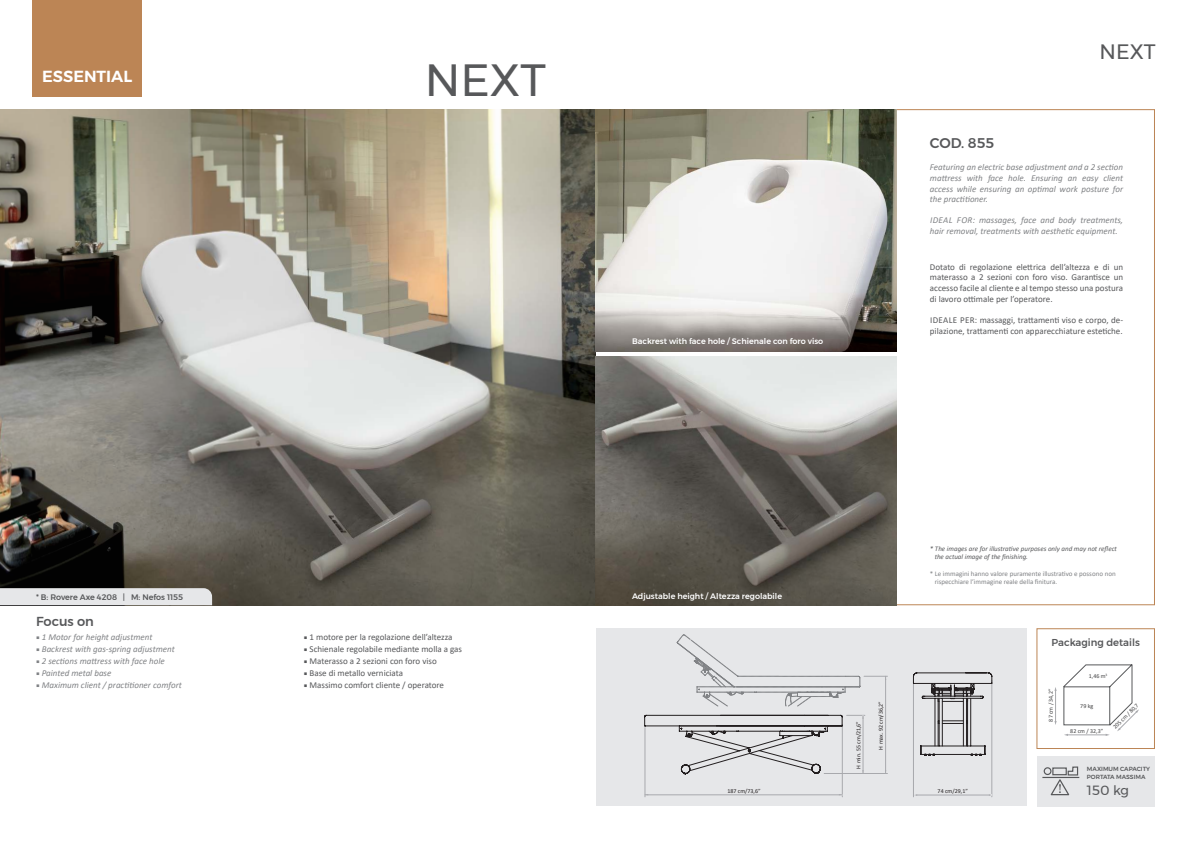
<style>
.page{position:relative;width:1191px;height:842px;background:#fff}
.page>*{position:absolute;margin:0;border:0;box-sizing:border-box;transform-origin:0 0}
.t1{font:45px "Montserrat";color:#57585a}
.t2{font:20.8px "Montserrat";color:#57585a}
.t3{font:600 16px "Montserrat";color:#fff}
.t4{font:500 14px "Montserrat";color:#57585a}
.t5{font:13.3px "Montserrat";color:#57585a}
.t6{font:500 13px "Montserrat";color:#57585a}
.t7{font:500 10px "Montserrat";color:#57585a}
.t8{font:9px/10.8px "Calibri";color:#57585a;text-align:justify}
.t9{font:italic 9px/10.8px "Calibri";color:#808285;text-align:justify}
.t10{font:500 8px "Montserrat";color:#fff}
.t11{font:500 8px "Montserrat";color:#57585a}
.t12{font:7px "Calibri";color:#808285}
.t13{font:italic 7px "Calibri";color:#57585a}
.QuoteDimensioni{font:6px "Calibri";color:#231f20}
.t14{font:6px "Calibri";color:#414142}
.t15{font:500 5.9px "Montserrat";color:#57585a}
.s1{font-family:"Minion Pro";font-style:normal}
.s2{font-family:"Minion Pro"}
</style>
<div class="page">
<div style="left:32px;top:0;width:110px;height:96px;background:#bc8555"></div>
<img style="left:0;top:109px;width:595px;height:496px">
<div style="left:0;top:588px;width:212px;height:17px;background:#e6e7e9"></div>
<div style="left:1037px;top:756px;width:117px;height:50px;background:#e6e7e9"></div>
<div style="left:595px;top:628px;width:431px;height:178px;background:#e6e7e9"></div>
<div style="left:1036px;top:628px;width:119px;height:121px;border:1px solid #bc8555"></div>
<hr style="left:1055px;top:690px;width:1px;height:32px;background:#a8a9ad">
<svg style="left:1063px;top:664px;width:76px;height:72px"></svg>
<img style="left:595px;top:109px;width:301px;height:243px">
<img style="left:595px;top:356px;width:301px;height:249px">
<hr style="left:1042px;top:777px;width:37px;height:1px;background:#57585a">
<div style="left:1043px;top:767px;width:8px;height:8px;border:1px solid #57585a;border-radius:50%"></div>
<svg style="left:1050px;top:766px;width:28px;height:29px"></svg>
<hr style="left:913px;top:680px;width:1px;height:117px;background:#a8a9ad">
<hr style="left:991px;top:680px;width:1px;height:117px;background:#a8a9ad">
<hr style="left:645px;top:727px;width:1px;height:70px;background:#a8a9ad">
<hr style="left:842px;top:727px;width:1px;height:70px;background:#a8a9ad">
<hr style="left:645px;top:795px;width:197px;height:1px;background:#a8a9ad">
<hr style="left:827px;top:773px;width:60px;height:1px;background:#a8a9ad">
<hr style="left:885px;top:676px;width:1px;height:97px;background:#a8a9ad">
<hr style="left:646px;top:715px;width:194px;height:1px;background:#231f20">
<hr style="left:645px;top:726px;width:196px;height:1px;background:#231f20">
<svg style="left:644px;top:715px;width:3px;height:12px"></svg>
<svg style="left:913px;top:672px;width:79px;height:84px"></svg>
<hr style="left:916px;top:795px;width:74px;height:1px;background:#a8a9ad">
<svg style="left:677px;top:635px;width:210px;height:72px"></svg>
<svg style="left:679px;top:715px;width:186px;height:59px"></svg>
<p class="t3" style="left:42px;top:64px;width:91px">ESSENTIAL</p>
<p class="t11" style="left:36px;top:591px;width:148px">* B: Rovere Axe 4208 | M: Nefos 1155</p>
<p class="t6" style="left:36px;top:611px;width:59px">Focus on</p>
<p class="t9" style="left:36px;top:631px;width:118px"><span class="s1">■</span> 1 Motor for height adjustment</p>
<p class="t9" style="left:36px;top:643px;width:140px"><span class="s1">■</span> Backrest with gas-spring adjustment</p>
<p class="t9" style="left:36px;top:655px;width:130px"><span class="s1">■</span> 2 sections mattress with face hole</p>
<p class="t9" style="left:36px;top:667px;width:77px"><span class="s1">■</span> Painted metal base</p>
<p class="t9" style="left:36px;top:679px;width:147px"><span class="s1">■</span> Maximum client / practitioner comfort</p>
<p class="t1" style="left:425px;top:46px;width:123px">NEXT</p>
<p class="t8" style="left:304px;top:632px;width:150px"><span class="s2">■</span> 1 motore per la regolazione dell’altezza</p>
<p class="t8" style="left:304px;top:644px;width:160px"><span class="s2">■</span> Schienale regolabile mediante molla a gas</p>
<p class="t8" style="left:304px;top:656px;width:134px"><span class="s2">■</span> Materasso a 2 sezioni con foro viso</p>
<p class="t8" style="left:304px;top:668px;width:101px"><span class="s2">■</span> Base di metallo verniciata</p>
<p class="t8" style="left:304px;top:680px;width:142px"><span class="s2">■</span> Massimo comfort cliente / operatore</p>
<p class="t4" style="left:930px;top:132px;width:66px">COD. 855</p>
<p class="t2" style="left:1099px;top:35px;width:57px">NEXT</p>
<p class="t9" style="left:930px;top:161px;width:195px">Featuring an electric base adjustment and a 2 section mattress with face hole. Ensuring an easy client access while ensuring an optimal work posture for the practitioner.</p>
<p class="t9" style="left:930px;top:214px;width:195px">IDEAL FOR: massages, face and body treatments, hair removal, treatments with aesthetic equipment.</p>
<p class="t8" style="left:930px;top:261px;width:195px">Dotato di regolazione elettrica dell’altezza e di un materasso a 2 sezioni con foro viso. Garantisce un accesso facile al cliente e al tempo stesso una postura di lavoro ottimale per l’operatore.</p>
<p class="t10" style="left:632px;top:335px;width:193px">Backrest with face hole / Schienale con foro viso</p>
<p class="t8" style="left:930px;top:314px;width:195px">IDEALE PER: massaggi, trattamenti viso e corpo, de&shy;pilazione, trattamenti con apparecchiature estetiche.</p>
<p class="t10" style="left:632px;top:590px;width:151px">Adjustable height / Altezza regolabile</p>
<p class="QuoteDimensioni" style="left:854px;top:768px;width:49px;rotate:-90deg">H min. 55 cm/21,6”</p>
<p class="QuoteDimensioni" style="left:876px;top:749px;width:50px;rotate:-90deg">H max. 92 cm/36,2”</p>
<p class="t13" style="left:930px;top:544px;width:188px">* The images are for illustrative purposes only and may not reflect</p>
<p class="t13" style="left:934px;top:552px;width:95px">the actual image of the finishing.</p>
<p class="t12" style="left:930px;top:569px;width:187px">* Le immagini hanno valore puramente illustrativo e possono non</p>
<p class="t12" style="left:934px;top:577px;width:124px">rispecchiare l’immagine reale della finitura.</p>
<p class="t7" style="left:1051px;top:634px;width:90px">Packaging details</p>
<p class="t14" style="left:1046px;top:721px;width:34px;rotate:-90deg">87 cm / 34,2”</p>
<p class="t14" style="left:1088px;top:672px;width:20px">1,46 m<sup>3</sup></p>
<p class="t14" style="left:1080px;top:702px;width:14px">79 kg</p>
<p class="t14" style="left:1070px;top:727px;width:34px">82 cm / 32,3”</p>
<p class="t14" style="left:1111px;top:725px;width:35px;rotate:-45deg">205 cm / 80,7</p>
<p class="t15" style="left:1087px;top:765px;width:65px">MAXIMUM CAPACITY</p>
<p class="t15" style="left:1087px;top:772px;width:60px">PORTATA MASSIMA</p>
<p class="QuoteDimensioni" style="left:727px;top:786px;width:35px">187 cm/73,6”</p>
<p class="QuoteDimensioni" style="left:937px;top:786px;width:32px">74 cm/29,1”</p>
<p class="t5" style="left:1087px;top:780px;width:44px">150 kg</p>
</div>
